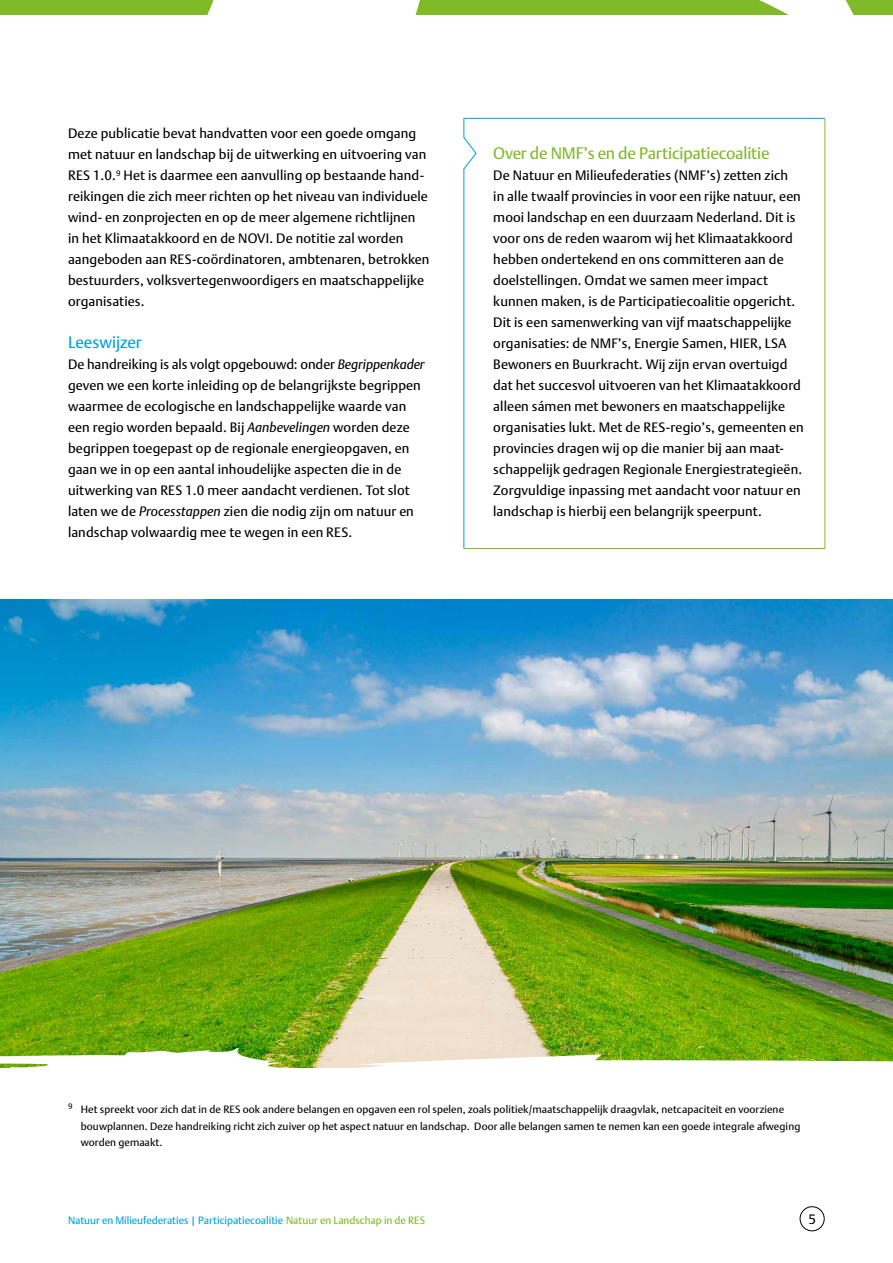
<style>
.page{position:relative;width:893px;height:1263px;background:#fff}
.page>*{position:absolute;margin:0;border:0;box-sizing:border-box;transform-origin:0 0}
.t1{font:16.5px "DTL Argo T";letter-spacing:-.01em;color:#80ba27}
.t2{font:16.5px "DTL Argo T";color:#009fe3}
.t3{font:13.5px/21px "DTL Argo T";letter-spacing:.01em;color:#000}
.t4{font:10.5px/16.5px "DTL Argo T";letter-spacing:.01em;color:#000}
.t5{font:10.5px "DTL Argo T";color:#009fe3}
.s1{font-style:italic}
.s2{color:#80ba27}
</style>
<div class="page">
<div style="left:800px;top:1206px;width:25px;height:25px;border:1px solid #000;border-radius:50%"></div>
<svg style="left:0;top:0;width:893px;height:15px"></svg>
<img style="left:0;top:600px;width:893px;height:448px">
<svg style="left:463px;top:118px;width:363px;height:431px"></svg>
<img style="left:0;top:1048px;width:893px;height:20px">
<p class="t3" style="left:68px;top:123px;width:363px">Deze publicatie bevat handvatten voor een goede omgang met natuur en landschap bij de uitwerking en uitvoering van RES 1.0.<sup>9</sup> Het is daarmee een aanvulling op bestaande hand&shy;reikingen die zich meer richten op het niveau van individuele wind- en zonprojecten en op de meer algemene richtlijnen in het Klimaatakkoord en de NOVI. De notitie zal worden aangeboden aan RES-coördinatoren, ambtenaren, betrokken bestuurders, volksvertegenwoordigers en maatschappelijke organisaties.</p>
<p class="t2" style="left:68px;top:332px;width:75px">Leeswijzer</p>
<p class="t3" style="left:68px;top:354px;width:358px">De handreiking is als volgt opgebouwd: onder <span class="s1">Begrippenkader </span>geven we een korte inleiding op de belangrijkste begrippen waarmee de ecologische en landschappelijke waarde van een regio worden bepaald. Bij <span class="s1">Aanbevelingen</span> worden deze begrippen toegepast op de regionale energieopgaven, en gaan we in op een aantal inhoudelijke aspecten die in de uitwerking van RES 1.0 meer aandacht verdienen. Tot slot laten we de <span class="s1">Processtappen</span> zien die nodig zijn om natuur en landschap volwaardig mee te wegen in een RES.</p>
<p class="t1" style="left:493px;top:143px;width:278px">Over de NMF’s en de Participatiecoalitie</p>
<p class="t3" style="left:493px;top:165px;width:312px">De Natuur en Milieufederaties (NMF’s) zetten zich<br>in alle twaalf provincies in voor een rijke natuur, een mooi landschap en een duurzaam Nederland. Dit is voor ons de reden waarom wij het Klimaatakkoord hebben ondertekend en ons committeren aan de doelstellingen. Omdat we samen meer impact kunnen maken, is de Participatiecoalitie opgericht.<br>Dit is een samenwerking van vijf maatschappelijke organisaties: de NMF’s, Energie Samen, HIER, LSA Bewoners en Buurkracht. Wij zijn ervan overtuigd dat het succesvol uitvoeren van het Klimaatakkoord alleen sámen met bewoners en maatschappelijke organisaties lukt. Met de RES-regio’s, gemeenten en provincies dragen wij op die manier bij aan maat&shy;schappelijk gedragen Regionale Energiestrategieën.<br>Zorgvuldige inpassing met aandacht voor natuur en landschap is hierbij een belangrijk speerpunt.</p>
<p class="t4" style="left:81px;top:1101px;width:721px;text-indent:-13px"><sup>9</sup> Het spreekt voor zich dat in de RES ook andere belangen en opgaven een rol spelen, zoals politiek/maatschappelijk draagvlak, netcapaciteit en voorziene bouwplannen. Deze handreiking richt zich zuiver op het aspect natuur en landschap. Door alle belangen samen te nemen kan een goede integrale afweging worden gemaakt.</p>
<p class="t5" style="left:68px;top:1214px;width:359px">Natuur en Milieufederaties | Participatiecoalitie <span class="s2">Natuur en Landschap in de RES</span></p>
<p class="t3" style="left:808px;top:1208px;width:9px">5</p>
</div>
